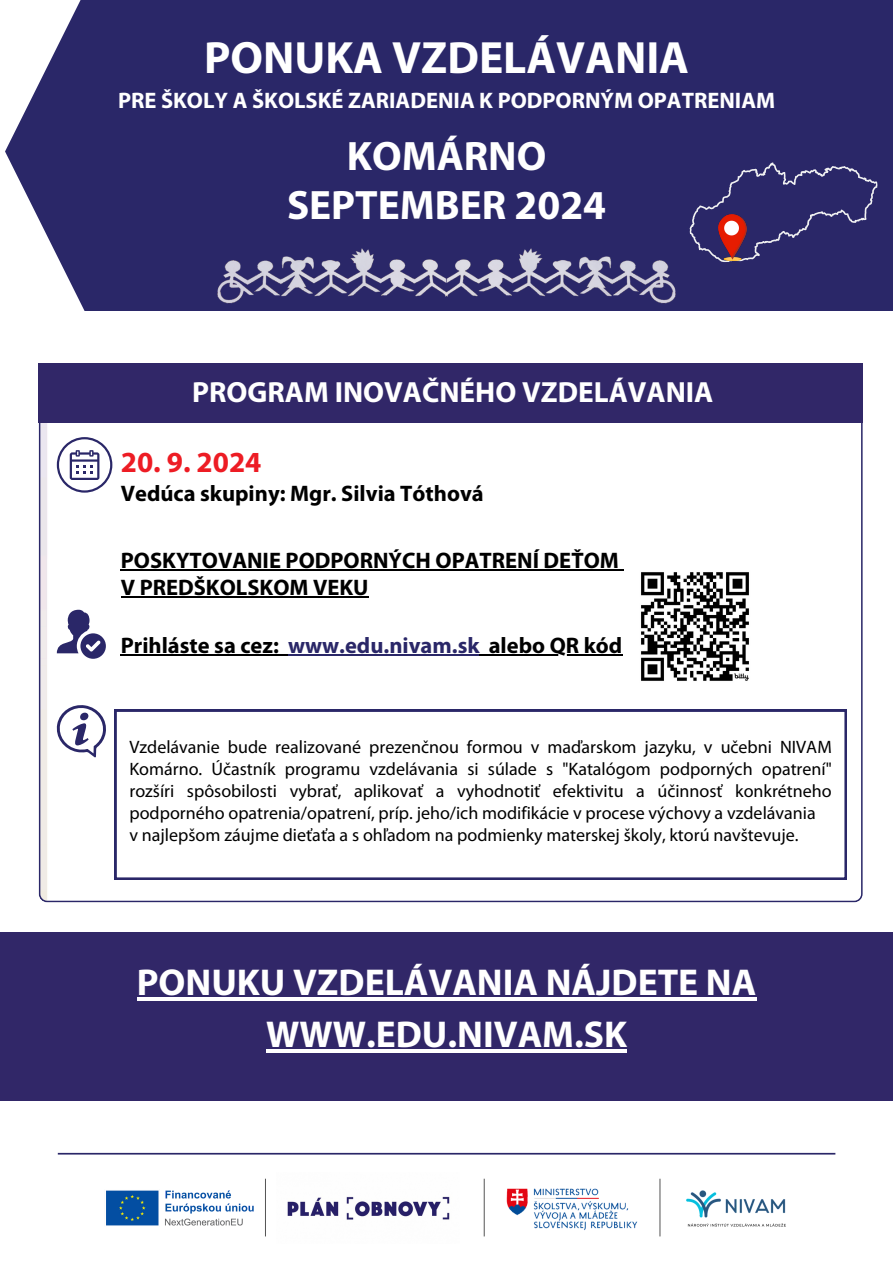
<style>
.page{position:relative;width:893px;height:1263px;background:#fff}
.page>*{position:absolute;margin:0;border:0;box-sizing:border-box;transform-origin:0 0}
.t1{font:700 45.45px "Myriad Pro";color:#fff}
.t2{font:700 45px "Myriad Pro";color:#fff}
.t3{font:700 41.25px "Myriad Pro";color:#fff}
.t4{font:700 37.5px/52.3px "Myriad Pro";color:#fff;text-align:center}
.t5{font:700 29.25px "Myriad Pro";color:#fff}
.t6{font:700 29.25px "Myriad Pro";color:#ed1c24}
.t7{font:700 22.5px/27.6px "Myriad Pro";color:#000}
.t8{font:700 22.5px "Myriad Pro";color:#fff}
.t9{font:18px/21.9px "Myriad Pro";color:#000;text-align:justify}
.s1{color:#2a2768}
</style>
<div class="page">
<hr style="left:58px;top:1153px;width:777px;height:1px;background:#2a2768">
<div style="left:5px;top:0;width:888px;height:311px;background:#2a2768"></div>
<img style="left:214px;top:233px;width:228px;height:78px">
<img style="left:442px;top:233px;width:237px;height:78px">
<svg style="left:685px;top:155px;width:197px;height:110px;background:#33306e"></svg>
<img style="left:718px;top:214px;width:29px;height:46px">
<div style="left:0;top:932px;width:893px;height:169px;background:#312768"></div>
<img style="left:106px;top:1190px;width:148px;height:36px">
<hr style="left:265px;top:1179px;width:1px;height:57px;background:#545454">
<img style="left:287px;top:1196px;width:163px;height:24px">
<hr style="left:484px;top:1179px;width:1px;height:57px;background:#545454">
<hr style="left:659px;top:1179px;width:1px;height:57px;background:#545454">
<img style="left:686px;top:1190px;width:100px;height:37px">
<img style="left:506px;top:1188px;width:132px;height:43px">
<svg style="left:39px;top:423px;width:823px;height:479px"></svg>
<div style="left:39px;top:364px;width:823px;height:59px;background:#312768"></div>
<svg style="left:57px;top:610px;width:49px;height:49px"></svg>
<svg style="left:115px;top:710px;width:731px;height:169px"></svg>
<svg style="left:55px;top:703px;width:53px;height:54px"></svg>
<svg style="left:57px;top:437px;width:55px;height:56px"></svg>
<img style="left:635px;top:568px;width:126px;height:125px">
<hr style="left:121px;top:654px;width:158px;height:2px;background:#000">
<svg style="left:279px;top:654px;width:9px;height:2px"></svg>
<hr style="left:288px;top:654px;width:192px;height:2px;background:#2a2768">
<svg style="left:480px;top:654px;width:9px;height:2px"></svg>
<hr style="left:489px;top:654px;width:133px;height:2px;background:#000">
<hr style="left:121px;top:569px;width:498px;height:2px;background:#000">
<hr style="left:121px;top:596px;width:247px;height:2px;background:#000">
<hr style="left:137px;top:997px;width:619px;height:4px;background:#fff">
<hr style="left:266px;top:1050px;width:361px;height:3px;background:#fff">
<p class="t1" style="left:204px;top:39px;width:486px">PONUKA VZDELÁVANIA</p>
<h3 class="t8" style="left:118px;top:91px;width:658px">PRE ŠKOLY A ŠKOLSKÉ ZARIADENIA K PODPORNÝM OPATRENIAM</h3>
<h1 class="t2" style="left:206px;top:61px;width:482px">PONUKA VZDELÁVANIA</h1>
<p class="t3" style="left:347px;top:139px;width:201px">KOMÁRNO</p>
<p class="t3" style="left:287px;top:188px;width:321px">SEPTEMBER 2024</p>
<p class="t5" style="left:192px;top:380px;width:523px">PROGRAM INOVAČNÉHO VZDELÁVANIA</p>
<p class="t6" style="left:121px;top:450px;width:142px">20. 9. 2024</p>
<h6 class="t7" style="left:121px;top:482px;width:364px">Vedúca skupiny: Mgr. Silvia Tóthová</h6>
<h4 class="t7" style="left:121px;top:548px;width:499px">POSKYTOVANIE PODPORNÝCH OPATRENÍ DEŤOM<br>V PREDŠKOLSKOM VEKU</h4>
<h1 class="t7" style="left:121px;top:633px;width:503px">Prihláste sa cez: <span class="s1">www.edu.nivam.sk</span> alebo QR kód</h1>
<p class="t9" style="left:129px;top:737px;width:704px">Vzdelávanie bude realizované prezenčnou formou v maďarskom jazyku, v učebni NIVAM Komárno. Účastník programu vzdelávania si súlade s "Katalógom podporných opatrení" rozšíri spôsobilosti vybrať, aplikovať a vyhodnotiť efektivitu a účinnosť konkrétneho podporného opatrenia/opatrení, príp. jeho/ich modifikácie v procese výchovy a vzdelávania</p>
<p class="t9" style="left:129px;top:825px;width:670px">v najlepšom záujme dieťaťa a s ohľadom na podmienky materskej školy, ktorú navštevuje.</p>
<h5 class="t4" style="left:137px;top:959px;width:621px">PONUKU VZDELÁVANIA NÁJDETE NA<br>WWW.EDU.NIVAM.SK</h5>
</div>
